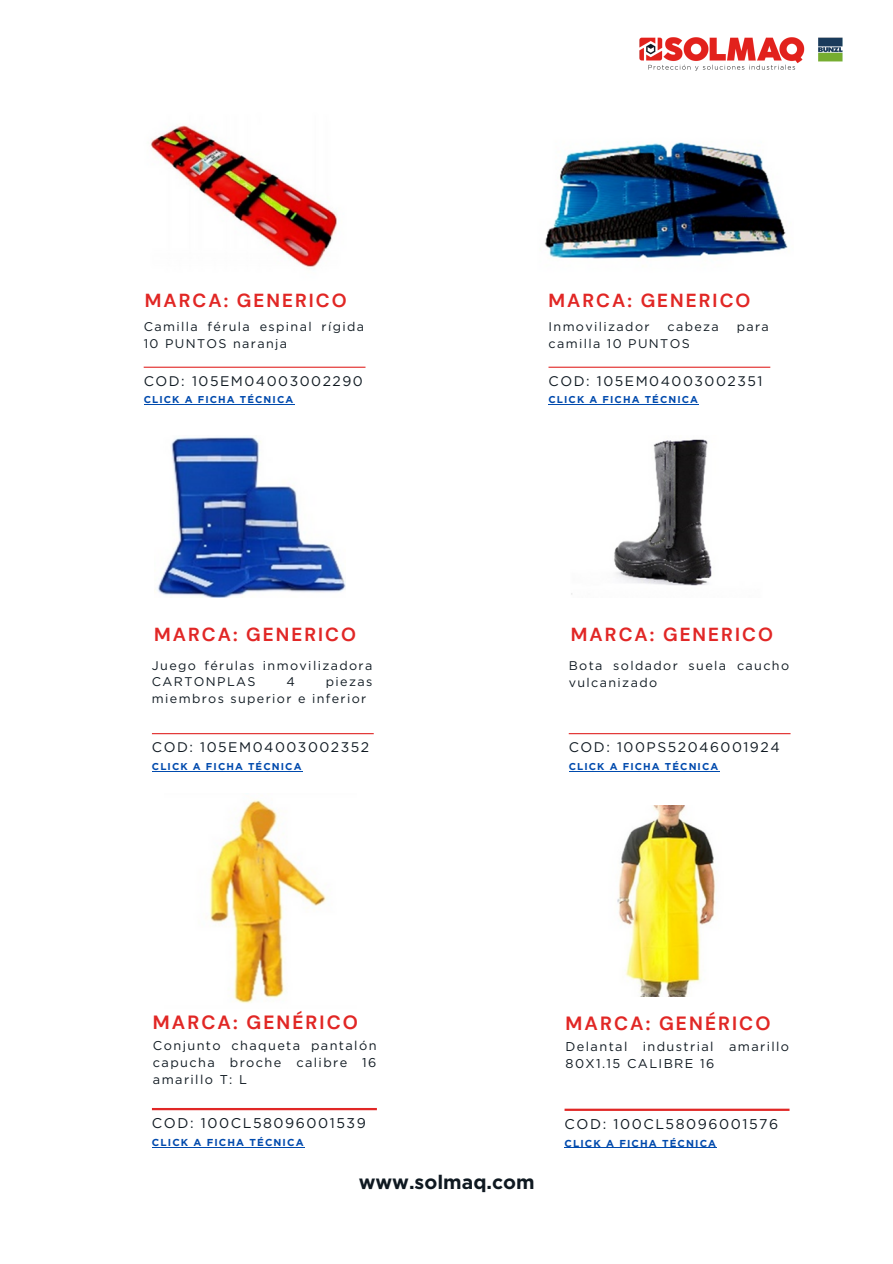
<style>
.page{position:relative;width:893px;height:1264px;background:#fff}
.page>*{position:absolute;margin:0;border:0;box-sizing:border-box;transform-origin:0 0}
.t1{font:700 19.5px "Gotham";color:#0f1921}
.t2{font:700 19.05px "DM Sans";letter-spacing:.11em;color:#e12725}
.t3{font:700 18.9px "DM Sans";letter-spacing:.11em;color:#e12725}
.t4{font:700 18.9px "DM Sans";letter-spacing:.11em;color:#e12726}
.t5{font:14.1px "Gotham";letter-spacing:.11em;color:#0f1921}
.t6{font:13.95px "Gotham";letter-spacing:.11em;color:#0f1921}
.t7{font:12.75px/17px "Gotham";letter-spacing:.11em;color:#0f1921;text-align:justify}
.t8{font:12.6px/16.8px "Gotham";letter-spacing:.11em;color:#0f1921}
.t9{font:700 10.05px "Gotham";letter-spacing:.11em;color:#004aad}
.t10{font:700 9.9px "Gotham";letter-spacing:.11em;color:#004aad}
</style>
<div class="page">
<img style="left:150px;top:125px;width:187px;height:142px">
<img style="left:544px;top:142px;width:244px;height:117px">
<img style="left:154px;top:437px;width:191px;height:160px">
<hr style="left:152px;top:1107px;width:225px;height:3px;background:#e12726">
<img style="left:209px;top:799px;width:118px;height:204px">
<img style="left:571px;top:439px;width:141px;height:156px">
<hr style="left:564px;top:1108px;width:225px;height:2px;background:#e12726">
<img style="left:617px;top:805px;width:99px;height:191px">
<hr style="left:144px;top:366px;width:221px;height:2px;background:#e12726">
<hr style="left:144px;top:404px;width:150px;height:1px;background:#004aad">
<hr style="left:548px;top:366px;width:222px;height:2px;background:#e12726">
<hr style="left:548px;top:404px;width:151px;height:1px;background:#004aad">
<hr style="left:152px;top:733px;width:222px;height:1px;background:#e12726">
<hr style="left:152px;top:770px;width:150px;height:1px;background:#004aad">
<hr style="left:152px;top:1146px;width:153px;height:1px;background:#004aad">
<hr style="left:568px;top:733px;width:222px;height:1px;background:#e12726">
<hr style="left:568px;top:770px;width:151px;height:1px;background:#004aad">
<hr style="left:564px;top:1147px;width:153px;height:1px;background:#004aad">
<img style="left:639px;top:37px;width:204px;height:34px">
<h3 class="t3" style="left:145px;top:288px;width:203px">MARCA: GENERICO</h3>
<p class="t8" style="left:144px;top:318px;width:222px">Camilla férula espinal rígida<br>10 PUNTOS naranja</p>
<p class="t6" style="left:144px;top:372px;width:221px">COD: 105EM04003002290</p>
<p class="t10" style="left:144px;top:394px;width:151px">CLICK A FICHA TÉCNICA</p>
<h3 class="t4" style="left:154px;top:622px;width:203px">MARCA: GENERICO</h3>
<p class="t8" style="left:152px;top:656px;width:222px">Juego férulas inmovilizadora<br>CARTONPLAS</p>
<p class="t8" style="left:152px;top:673px;width:222px;text-indent:174px">piezas miembros superior e inferior</p>
<p class="t6" style="left:152px;top:739px;width:219px">COD: 105EM04003002352</p>
<p class="t10" style="left:152px;top:760px;width:151px">CLICK A FICHA TÉCNICA</p>
<p class="t8" style="left:286px;top:673px;width:10px">4</p>
<h3 class="t3" style="left:548px;top:288px;width:203px">MARCA: GENERICO</h3>
<p class="t8" style="left:548px;top:318px;width:103px">Inmovilizador</p>
<p class="t8" style="left:667px;top:318px;width:53px">cabeza</p>
<p class="t8" style="left:736px;top:318px;width:34px">para</p>
<p class="t8" style="left:548px;top:335px;width:143px">camilla 10 PUNTOS</p>
<p class="t6" style="left:548px;top:372px;width:215px">COD: 105EM04003002351</p>
<p class="t10" style="left:548px;top:394px;width:151px">CLICK A FICHA TÉCNICA</p>
<h3 class="t4" style="left:571px;top:622px;width:203px">MARCA: GENERICO</h3>
<p class="t8" style="left:568px;top:657px;width:222px">Bota soldador suela caucho vulcanizado</p>
<p class="t6" style="left:568px;top:739px;width:212px">COD: 100PS52046001924</p>
<p class="t10" style="left:568px;top:760px;width:151px">CLICK A FICHA TÉCNICA</p>
<h2 class="t2" style="left:153px;top:1010px;width:206px">MARCA: GENÉRICO</h2>
<p class="t7" style="left:153px;top:1037px;width:225px">Conjunto chaqueta pantalón capucha broche calibre 16 amarillo T: L</p>
<p class="t5" style="left:152px;top:1114px;width:215px">COD: 100CL58096001539</p>
<p class="t9" style="left:152px;top:1136px;width:153px">CLICK A FICHA TÉCNICA</p>
<h1 class="t1" style="left:358px;top:1170px;width:177px">www.solmaq.com</h1>
<h2 class="t2" style="left:565px;top:1010px;width:206px">MARCA: GENÉRICO</h2>
<p class="t7" style="left:565px;top:1038px;width:225px">Delantal industrial amarillo<br>80X1.15 CALIBRE 16</p>
<p class="t5" style="left:564px;top:1115px;width:215px">COD: 100CL58096001576</p>
<p class="t9" style="left:564px;top:1136px;width:153px">CLICK A FICHA TÉCNICA</p>
</div>
